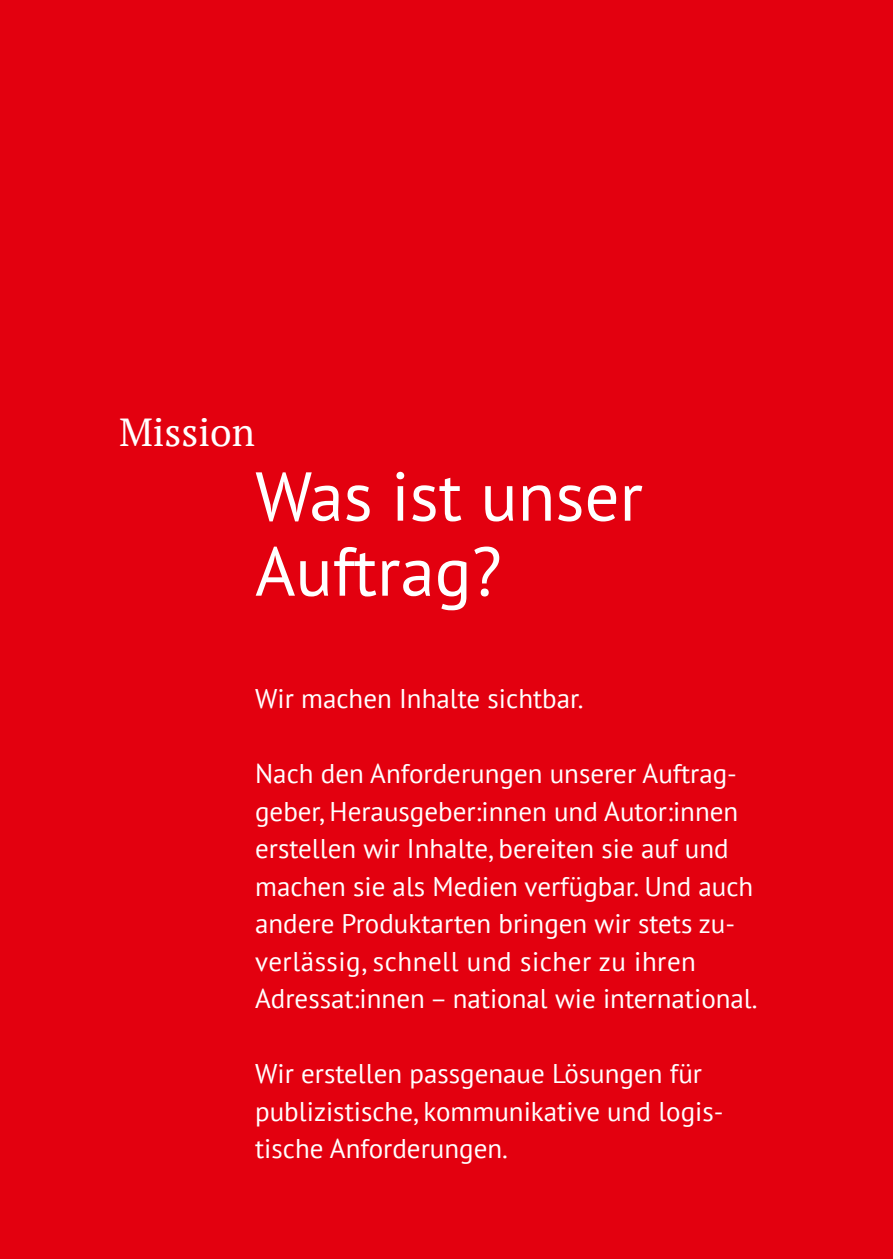
<style>
.page{position:relative;width:893px;height:1259px;background:#e3000f}
.page>*{position:absolute;margin:0;border:0;box-sizing:border-box;transform-origin:0 0}
.t1{font:69px/75px "PT Sans";color:#fff}
.t2{font:39px "PT Serif";color:#fff}
.t3{font:27px/37.5px "PT Sans";color:#fff}
</style>
<div class="page">
<h2 class="t2" style="left:119px;top:406px;width:137px">Mission</h2>
<h2 class="t1" style="left:255px;top:457px;width:389px">Was ist unser<br>Auftrag?</h2>
<p class="t3" style="left:255px;top:679px;width:330px">Wir machen Inhalte sichtbar.</p>
<p class="t3" style="left:255px;top:754px;width:504px">Nach den Anforderungen unserer Auftrag&shy;geber, Herausgeber:innen und Autor:innen erstellen wir Inhalte, bereiten sie auf und machen sie als Medien verfügbar. Und auch andere Produktarten bringen wir stets zu&shy;verlässig, schnell und sicher zu ihren Adressat:innen – national wie international.</p>
<p class="t3" style="left:255px;top:1054px;width:467px">Wir erstellen passgenaue Lösungen für publizistische, kommunikative und logis&shy;tische Anforderungen.</p>
</div>
